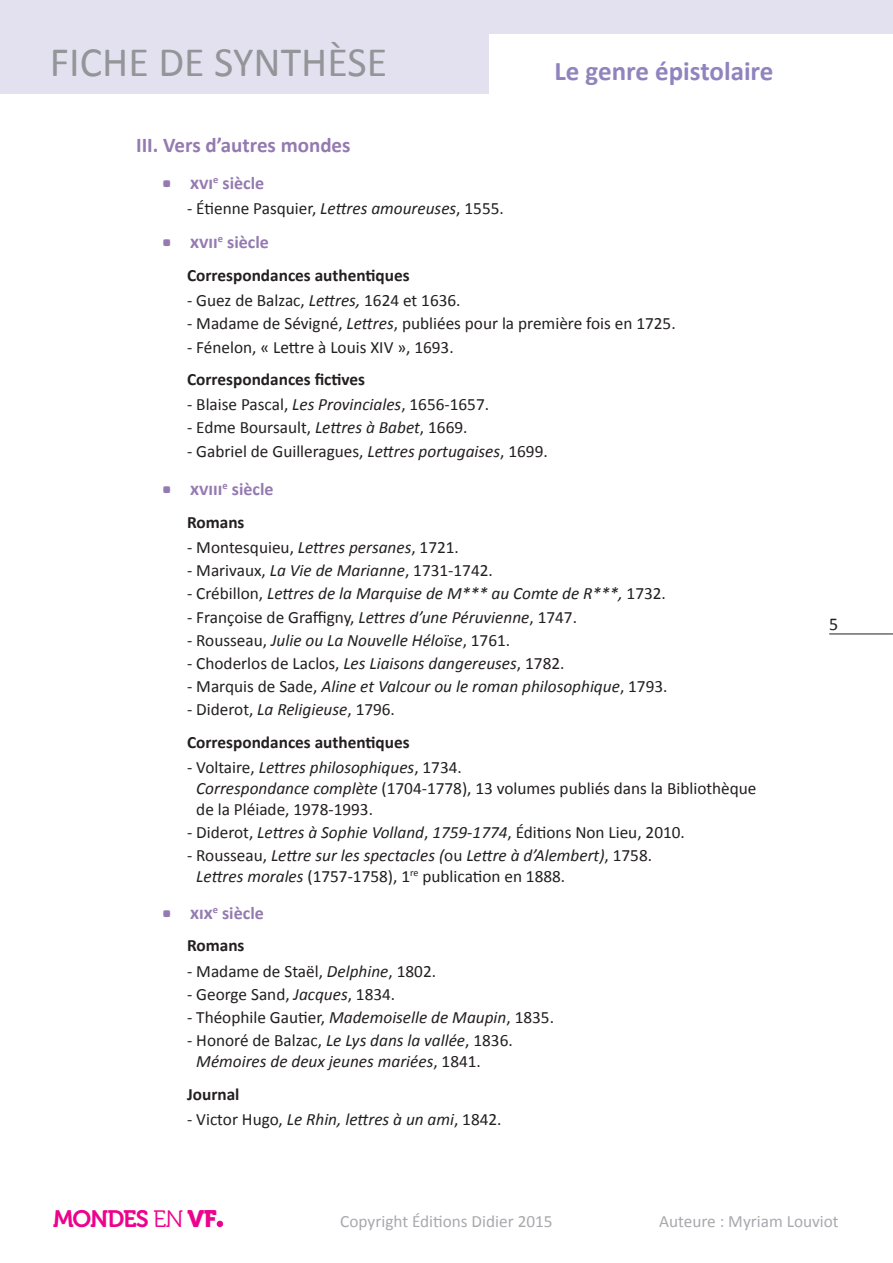
<style>
.page{position:relative;width:893px;height:1263px;background:#fff}
.page>*{position:absolute;margin:0;border:0;box-sizing:border-box;transform-origin:0 0}
.t1{font:42px "Calibri";color:#939598}
.t2{font:700 27px "Calibri";color:#9184be}
.t3{font:23.7px "Museo 700";letter-spacing:-.05em;color:#ed028c}
.TitreChevrons_copi{font:700 21px "Calibri";color:#947ab0}
.titre__puce_carrée{font:700 18px "Calibri";color:#947ab0}
.titre_puce_carrée{font:700 18px "Calibri";color:#947ab0}
.t4{font:18px "Calibri";color:#231f20}
.TC_biblio_retrai{font:17.25px/21px "Calibri";color:#231f20}
.TC_biblio_retrai-2{font:italic 17.25px/21px "Calibri";color:#231f20}
.TC_biblio_retrat{font:17.25px "Calibri";color:#231f20}
.TC_biblio_retrait{font:italic 17.25px/21px "Calibri";color:#231f20}
.Sous-titre_bold{font:700 17.25px "Calibri";color:#231f20}
.t5{font:17.25px "Calibri";color:#a8a9ad}
.sous-titre_bold{font:700 17.25px "Calibri";color:#231f20}
.TC_biblio_retrait-2{font:17.25px "Calibri";color:#231f20}
.s1{font-style:italic}
.s2{font-style:normal}
.s3{font-family:"Museo 300"}
.s4{font-family:"Museo 900"}
</style>
<div class="page">
<hr style="left:829px;top:633px;width:64px;height:1px;background:#231f20">
<div style="left:0;top:0;width:893px;height:94px;background:#e3e1f0"></div>
<div style="left:489px;top:34px;width:404px;height:82px;background:#fff"></div>
<svg style="left:217px;top:1221px;width:6px;height:6px"></svg>
<h1 class="t1" style="left:50px;top:36px;width:339px">FICHE DE SYNTHÈSE</h1>
<h2 class="t2" style="left:554px;top:53px;width:220px">Le genre épistolaire</h2>
<p class="TitreChevrons_copi" style="left:136px;top:131px;width:216px">III. Vers d’autres mondes</p>
<p class="titre_puce_carrée" style="left:190px;top:171px;width:76px">xvi<sup>e</sup> siècle</p>
<p class="TC_biblio_retrait-2" style="left:187px;top:197px;width:318px">- Étienne Pasquier, <span class="s1">Lettres amoureuses</span>, 1555.</p>
<p class="titre__puce_carrée" style="left:190px;top:231px;width:80px">xvii<sup>e</sup> siècle</p>
<p class="Sous-titre_bold" style="left:187px;top:264px;width:224px">Correspondances authentiques</p>
<p class="TC_biblio_retrat" style="left:187px;top:290px;width:275px">- Guez de Balzac, <span class="s1">Lettres,</span> 1624 et 1636.</p>
<p class="TC_biblio_retrat" style="left:187px;top:313px;width:490px">- Madame de Sévigné, <span class="s1">Lettres</span>, publiées pour la première fois en 1725.</p>
<p class="TC_biblio_retrat" style="left:187px;top:336px;width:268px">- Fénelon, « Lettre à Louis XIV », 1693.</p>
<p class="Sous-titre_bold" style="left:187px;top:368px;width:179px">Correspondances fictives</p>
<p class="TC_biblio_retrat" style="left:187px;top:394px;width:304px">- Blaise Pascal, <span class="s1">Les Provinciales</span>, 1656-1657.</p>
<p class="TC_biblio_retrat" style="left:187px;top:417px;width:282px">- Edme Boursault, <span class="s1">Lettres à Babet</span>, 1669.</p>
<p class="TC_biblio_retrat" style="left:187px;top:440px;width:362px">- Gabriel de Guilleragues, <span class="s1">Lettres portugaises</span>, 1699.</p>
<p class="titre__puce_carrée" style="left:190px;top:478px;width:85px">xviii<sup>e</sup> siècle</p>
<p class="sous-titre_bold" style="left:187px;top:511px;width:59px">Romans</p>
<p class="TC_biblio_retrai" style="left:187px;top:537px;width:273px">- Montesquieu, <span class="s1">Lettres persanes</span>, 1721.</p>
<p class="TC_biblio_retrai" style="left:187px;top:560px;width:307px">- Marivaux, <span class="s1">La Vie de Marianne</span>, 1731-1742.</p>
<p class="TC_biblio_retrai-2" style="left:187px;top:582px;width:480px"><span class="s2">- Crébillon,</span> Lettres de la Marquise de M*** au Comte de R***, <span class="s2">1732.</span></p>
<p class="TC_biblio_retrai" style="left:187px;top:606px;width:391px">- Françoise de Graffigny, <span class="s1">Lettres d’une Péruvienne</span>, 1747.</p>
<p class="TC_biblio_retrai-2" style="left:187px;top:629px;width:325px"><span class="s2">- Rousseau,</span> Julie ou La Nouvelle Héloïse<span class="s2">, 1761.</span></p>
<p class="TC_biblio_retrai" style="left:187px;top:653px;width:379px">- Choderlos de Laclos, <span class="s1">Les Liaisons dangereuses</span>, 1782.</p>
<p class="TC_biblio_retrai-2" style="left:187px;top:675px;width:482px"><span class="s2">- Marquis de Sade,</span> Aline et Valcour ou le roman philosophique<span class="s2">, 1793.</span></p>
<p class="TC_biblio_retrai" style="left:187px;top:699px;width:209px">- Diderot, <span class="s1">La Religieuse</span>, 1796.</p>
<p class="sous-titre_bold" style="left:187px;top:731px;width:224px">Correspondances authentiques</p>
<p class="TC_biblio_retrai" style="left:196px;top:757px;width:562px;text-indent:-9px">- Voltaire, <span class="s1">Lettres philosophiques</span>, 1734.<br><span class="s1">Correspondance complète</span> (1704-1778), 13 volumes publiés dans la Bibliothèque de la Pléiade, 1978-1993.</p>
<p class="TC_biblio_retrai" style="left:187px;top:822px;width:499px">- Diderot, <span class="s1">Lettres à Sophie Volland</span>, <span class="s1">1759-1774</span>, Éditions Non Lieu, 2010.</p>
<p class="TC_biblio_retrai-2" style="left:196px;top:844px;width:457px;text-indent:-9px"><span class="s2">- Rousseau,</span> Lettre sur les spectacles (<span class="s2">ou</span> Lettre à d’Alembert)<span class="s2">, 1758.<br></span>Lettres morales <span class="s2">(1757-1758), 1</span><sup>re</sup> <span class="s2">publication en 1888.</span></p>
<p class="titre__puce_carrée" style="left:190px;top:901px;width:75px">xix<sup>e</sup> siècle</p>
<p class="sous-titre_bold" style="left:187px;top:935px;width:59px">Romans</p>
<p class="TC_biblio_retrai" style="left:187px;top:960px;width:250px">- Madame de Staël, <span class="s1">Delphine</span>, 1802.</p>
<p class="TC_biblio_retrai" style="left:187px;top:983px;width:210px">- George Sand, <span class="s1">Jacques</span>, 1834.</p>
<p class="TC_biblio_retrai" style="left:187px;top:1007px;width:368px">- Théophile Gautier, <span class="s1">Mademoiselle de Maupin</span>, 1835.</p>
<p class="TC_biblio_retrait" style="left:196px;top:1029px;width:318px;text-indent:-9px"><span class="s2">- Honoré de Balzac,</span> Le Lys dans la vallée<span class="s2">, 1836.<br></span>Mémoires de deux jeunes mariées<span class="s2">, 1841.</span></p>
<p class="sous-titre_bold" style="left:187px;top:1083px;width:54px">Journal</p>
<p class="TC_biblio_retrait" style="left:187px;top:1108px;width:316px"><span class="s2">- Victor Hugo,</span> Le Rhin, lettres à un ami<span class="s2">, 1842.</span></p>
<p class="t4" style="left:829px;top:613px;width:11px">5</p>
<h3 class="t3" style="left:53px;top:1205px;width:165px">MONDES <span class="s3">EN</span> <span class="s4">VF</span></h3>
<p class="t5" style="left:340px;top:1210px;width:214px">Copyright Éditions Didier 2015</p>
<p class="t5" style="left:659px;top:1210px;width:181px">Auteure : Myriam Louviot</p>
</div>
